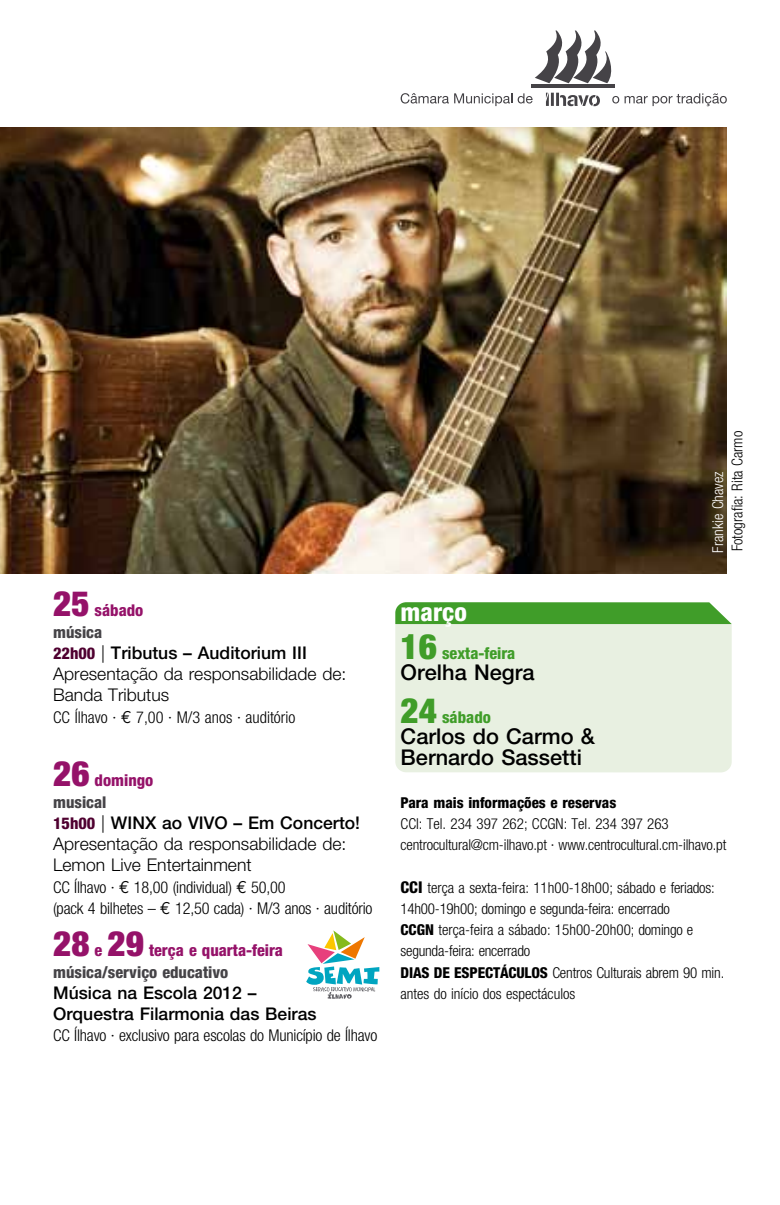
<style>
.page{position:relative;width:780px;height:1205px;background:#fff}
.page>*{position:absolute;margin:0;border:0;box-sizing:border-box;transform-origin:0 0}
.t1{font:800 condensed 25px "Helvetica Neue";color:#fff}
.t2{font:500 21.75px/21.2px "Helvetica Neue";color:#000}
.t3{font:300 17.5px/21.2px "Helvetica Neue";color:#000}
.t4{font:500 17.5px/21.2px "Helvetica Neue";color:#000}
.t5{font:300 condensed 16.25px/21.2px "Helvetica Neue";letter-spacing:-.01em;color:#000}
.t6{font:800 condensed 16.25px/21.2px "Helvetica Neue";color:#454347}
.t7{font:800 condensed 16.25px/21.2px "Helvetica Neue";color:#951269}
.t8{font:800 condensed 16.25px "Helvetica Neue";color:#409d29}
.t9{font:300 condensed 15px/21.2px "Helvetica Neue";letter-spacing:-.01em;color:#000}
.t10{font:800 condensed 15px "Helvetica Neue";color:#000}
.t11{font:300 condensed 15px "Helvetica Neue";color:#fff}
.s1{font-weight:900;font-size:35px}
.s2{color:#454347}
.s3{font-weight:800;font-stretch:condensed;font-size:16.25px;color:#4f0030}
.s4{font-weight:500}
.s5{font-family:"Euro Mono";font-weight:400;font-stretch:normal;font-size:17.5px}
.s6{font-weight:900;font-size:35px;color:#951269}
.s7{color:#951269}
.s8{font-weight:800;font-size:16.25px}
.s9{font-weight:800}
</style>
<div class="page">
<div style="left:395px;top:624px;width:336px;height:148px;background:#e8f0e1"></div>
<svg style="left:395px;top:602px;width:336px;height:22px;background:#49a133"></svg>
<svg style="left:306px;top:930px;width:73px;height:69px"></svg>
<hr style="left:531px;top:85px;width:83px;height:3px;background:#454347">
<svg style="left:535px;top:30px;width:77px;height:53px"></svg>
<svg style="left:546px;top:93px;width:54px;height:13px"></svg>
<svg style="left:400px;top:93px;width:132px;height:13px"></svg>
<svg style="left:612px;top:96px;width:7px;height:7px"></svg>
<svg style="left:613px;top:97px;width:5px;height:5px"></svg>
<svg style="left:624px;top:93px;width:101px;height:13px"></svg>
<img style="left:0;top:128px;width:726px;height:446px">
<p class="t7" style="left:53px;top:600px;width:92px"><span class="s1">25</span> sábado <span class="s2">música</span></p>
<p class="t3" style="left:53px;top:642px;width:295px"><span class="s3">22h00</span> | <span class="s4">Tributus – Auditorium III<br></span>Apresentação da responsabilidade de:<br>Banda Tributus</p>
<p class="t5" style="left:53px;top:706px;width:243px">CC Ílhavo · <span class="s5">€</span> 7,00 · M/3 anos · auditório</p>
<p class="t7" style="left:53px;top:770px;width:102px"><span class="s1">26</span> domingo <span class="s2">musical</span></p>
<p class="t3" style="left:53px;top:812px;width:308px"><span class="s3">15h00</span> | <span class="s4">WINX ao VIVO – Em Concerto!<br></span>Apresentação da responsabilidade de:<br>Lemon Live Entertainment</p>
<p class="t5" style="left:53px;top:876px;width:321px">CC Ílhavo · <span class="s5">€</span> 18,00 (individual) <span class="s5">€</span> 50,00<br>(pack 4 bilhetes – <span class="s5">€</span> 12,50 cada) · M/3 anos · auditório</p>
<p class="t6" style="left:53px;top:940px;width:231px"><span class="s6">28</span> <span class="s7">e</span> <span class="s6">29</span> <span class="s7">terça e quarta-feira </span>música/serviço educativo</p>
<p class="t4" style="left:53px;top:982px;width:265px">Música na Escola 2012 –<br>Orquestra Filarmonia das Beiras</p>
<p class="t5" style="left:53px;top:1025px;width:326px">CC Ílhavo · exclusivo para escolas do Município de Ílhavo</p>
<p class="t11" style="left:709px;top:553px;width:83px;rotate:-90deg">Frankie Chavez</p>
<p class="t9" style="left:726px;top:551px;width:122px;rotate:-90deg">Fotografia: Rita Carmo</p>
<h1 class="t1" style="left:400px;top:597px;width:68px">março</h1>
<p class="t8" style="left:400px;top:643px;width:116px"><span class="s1">16</span> sexta-feira</p>
<h2 class="t2" style="left:400px;top:661px;width:135px">Orelha Negra</h2>
<p class="t8" style="left:400px;top:707px;width:92px"><span class="s1">24</span> sábado</p>
<h2 class="t2" style="left:400px;top:725px;width:196px">Carlos do Carmo &amp;<br>Bernardo Sassetti</h2>
<p class="t10" style="left:400px;top:793px;width:217px">Para mais informações e reservas</p>
<p class="t9" style="left:400px;top:813px;width:327px">CCI: Tel. 234 397 262; CCGN: Tel. 234 397 263 centrocultural@cm-ilhavo.pt · www.centrocultural.cm-ilhavo.pt</p>
<p class="t9" style="left:400px;top:876px;width:325px"><span class="s8">CCI</span> terça a sexta-feira: 11h00-18h00; sábado e feriados:<br>14h00-19h00; domingo e segunda-feira: encerrado<br><span class="s9">CCGN</span> terça-feira a sábado: 15h00-20h00; domingo e segunda-feira: encerrado<br><span class="s9">DIAS DE ESPECTÁCULOS</span> Centros Culturais abrem 90 min. antes do início dos espectáculos</p>
</div>
